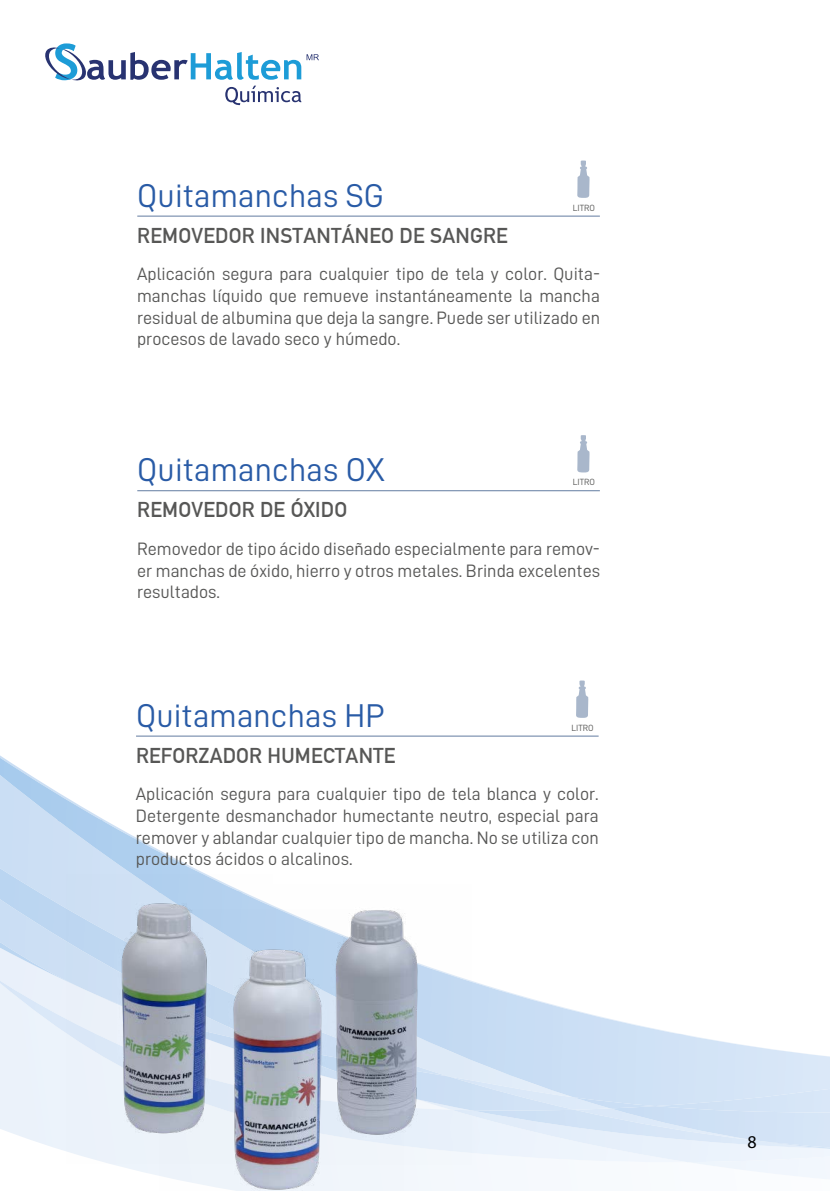
<style>
.page{position:relative;width:830px;height:1191px;background:#fff}
.page>*{position:absolute;margin:0;border:0;box-sizing:border-box;transform-origin:0 0}
.t1{font:33px "D DIN";letter-spacing:.005em;color:#295ba6}
.t2{font:700 21px "DIN Alternate";letter-spacing:.01em;color:#575756}
.t3{font:18px/21.6px "D DIN";color:#575756;text-align:justify}
.t4{font:18px "Myriad Pro";color:#000}
.t5{font:9px "D DIN";color:#575756}
</style>
<div class="page">
<svg style="left:108px;top:1162px;width:373px;height:29px"></svg>
<div style="left:0;top:755px;width:57px;height:113px;background:#ccdff4"></div>
<div style="left:471px;top:1148px;width:358px;height:14px;background:#eef4fc"></div>
<img style="left:0;top:868px;width:66px;height:208px">
<img style="left:471px;top:980px;width:215px;height:55px">
<img style="left:57px;top:820px;width:149px;height:73px">
<img style="left:0;top:757px;width:104px;height:64px">
<img style="left:573px;top:1097px;width:81px;height:11px">
<div style="left:654px;top:1088px;width:175px;height:18px;background:#d4e4f7"></div>
<img style="left:609px;top:1106px;width:220px;height:41px">
<img style="left:757px;top:1140px;width:72px;height:8px">
<hr style="left:137px;top:216px;width:462px;height:1px;background:#6a82a5">
<svg style="left:577px;top:160px;width:12px;height:38px"></svg>
<hr style="left:137px;top:490px;width:462px;height:1px;background:#6a82a5">
<svg style="left:577px;top:435px;width:12px;height:37px"></svg>
<hr style="left:136px;top:735px;width:462px;height:1px;background:#6a82a5">
<svg style="left:576px;top:680px;width:12px;height:38px"></svg>
<svg style="left:45px;top:43px;width:274px;height:62px"></svg>
<img style="left:66px;top:874px;width:207px;height:289px">
<img style="left:273px;top:905px;width:198px;height:259px">
<img style="left:159px;top:909px;width:245px;height:282px">
<h1 class="t1" style="left:137px;top:177px;width:248px">Quitamanchas SG</h1>
<p class="t2" style="left:137px;top:219px;width:372px">REMOVEDOR INSTANTÁNEO DE SANGRE</p>
<p class="t3" style="left:137px;top:263px;width:464px">Aplicación segura para cualquier tipo de tela y color. Quita&shy;manchas líquido que remueve instantáneamente la mancha residual de albumina que deja la sangre. Puede ser utilizado en procesos de lavado seco y húmedo.</p>
<p class="t5" style="left:572px;top:203px;width:24px">LITRO</p>
<h1 class="t1" style="left:137px;top:452px;width:249px">Quitamanchas OX</h1>
<p class="t2" style="left:137px;top:494px;width:211px">REMOVEDOR DE ÓXIDO</p>
<p class="t3" style="left:137px;top:537px;width:464px">Removedor de tipo ácido diseñado especialmente para remov&shy;er manchas de óxido, hierro y otros metales. Brinda excelentes resultados.</p>
<p class="t5" style="left:572px;top:477px;width:24px">LITRO</p>
<h1 class="t1" style="left:136px;top:697px;width:250px">Quitamanchas HP</h1>
<p class="t2" style="left:136px;top:739px;width:261px">REFORZADOR HUMECTANTE</p>
<p class="t3" style="left:136px;top:783px;width:464px">Aplicación segura para cualquier tipo de tela blanca y color.<br>Detergente desmanchador humectante neutro, especial para remover y ablandar cualquier tipo de mancha. No se utiliza con productos ácidos o alcalinos.</p>
<p class="t5" style="left:571px;top:722px;width:24px">LITRO</p>
<p class="t4" style="left:747px;top:1130px;width:11px">8</p>
</div>
